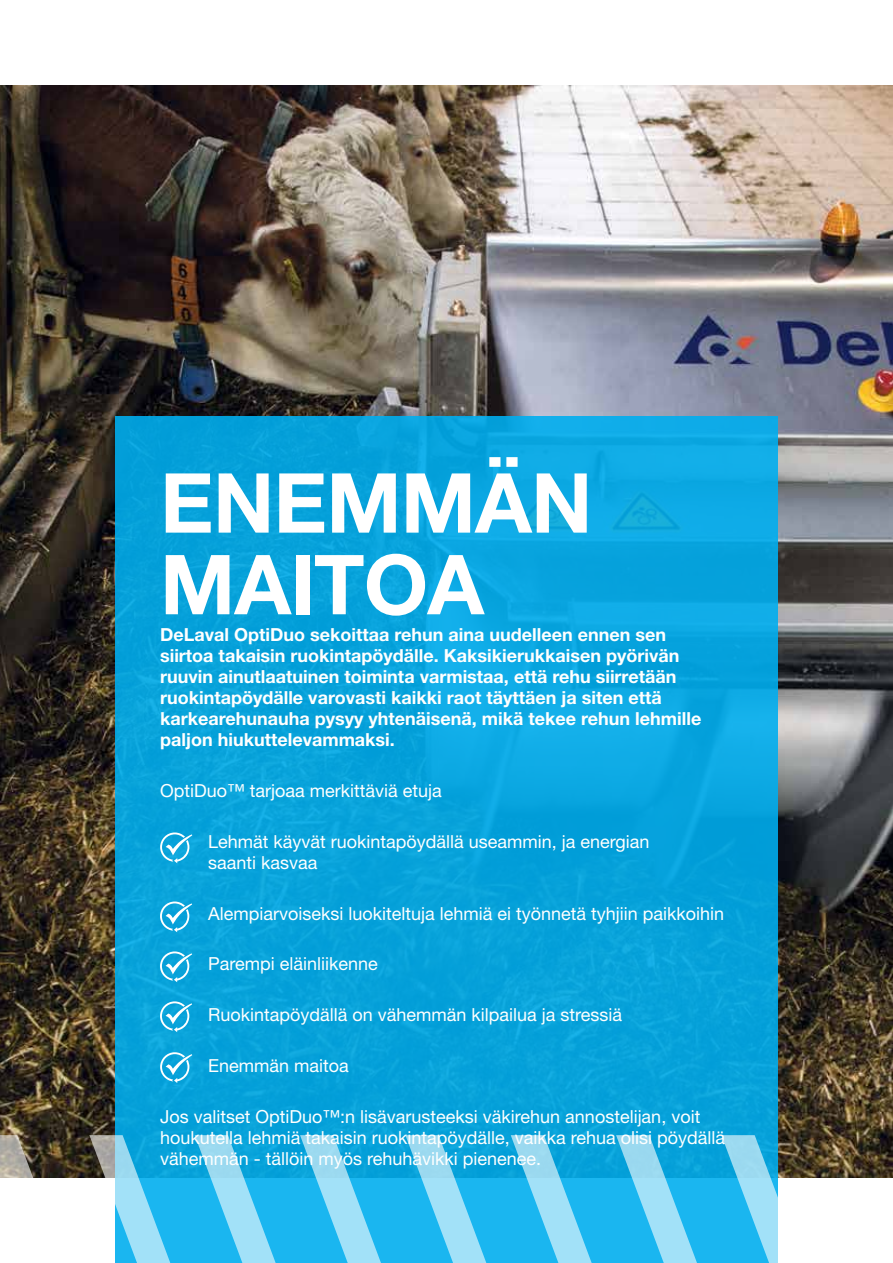
<style>
.page{position:relative;width:893px;height:1263px;background:#fff}
.page>*{position:absolute;margin:0;border:0;box-sizing:border-box;transform-origin:0 0}
.t1{font:700 82.8px/81.6px "Helvetica Neue LT Std";letter-spacing:-.01em;color:#fff}
.t2{font:18px/21px "Helvetica Neue LT Std";color:#fff}
.t3{font:700 18px/21px "Helvetica Neue LT Std";color:#fff}
</style>
<div class="page">
<img style="left:0;top:85px;width:893px;height:1093px">
<div style="left:115px;top:416px;width:663px;height:847px;background:linear-gradient(to right,#07a2da,#0aa6e0)"></div>
<svg style="left:160px;top:832px;width:32px;height:31px"></svg>
<svg style="left:160px;top:901px;width:32px;height:31px"></svg>
<svg style="left:160px;top:951px;width:32px;height:31px"></svg>
<svg style="left:160px;top:1052px;width:32px;height:31px"></svg>
<svg style="left:160px;top:1001px;width:32px;height:31px"></svg>
<svg style="left:0;top:1135px;width:836px;height:128px;background:#37b1dd"></svg>
<h1 class="t1" style="left:160px;top:460px;width:434px">ENEMMÄN<br>MAITOA</h1>
<p class="t3" style="left:160px;top:624px;width:543px">DeLaval OptiDuo sekoittaa rehun aina uudelleen ennen sen siirtoa takaisin ruokintapöydälle. Kaksikierukkaisen pyörivän ruuvin ainutlaatuinen toiminta varmistaa, että rehu siirretään ruokintapöydälle varovasti kaikki raot täyttäen ja siten että karkearehunauha pysyy yhtenäisenä, mikä tekee rehun lehmille paljon hiukuttelevammaksi.</p>
<p class="t2" style="left:160px;top:780px;width:283px">OptiDuo™ tarjoaa merkittäviä etuja</p>
<p class="t2" style="left:208px;top:831px;width:443px">Lehmät käyvät ruokintapöydällä useammin, ja energian saanti kasvaa</p>
<p class="t2" style="left:208px;top:902px;width:518px">Alempiarvoiseksi luokiteltuja lehmiä ei työnnetä tyhjiin paikkoihin</p>
<p class="t2" style="left:208px;top:953px;width:171px">Parempi eläinliikenne</p>
<p class="t2" style="left:208px;top:1004px;width:416px">Ruokintapöydällä on vähemmän kilpailua ja stressiä</p>
<p class="t2" style="left:208px;top:1055px;width:142px">Enemmän maitoa</p>
<p class="t2" style="left:160px;top:1105px;width:567px">Jos valitset OptiDuo™:n lisävarusteeksi väkirehun annostelijan, voit houkutella lehmiä takaisin ruokintapöydälle, vaikka rehua olisi pöydällä vähemmän - tällöin myös rehuhävikki pienenee.</p>
</div>
